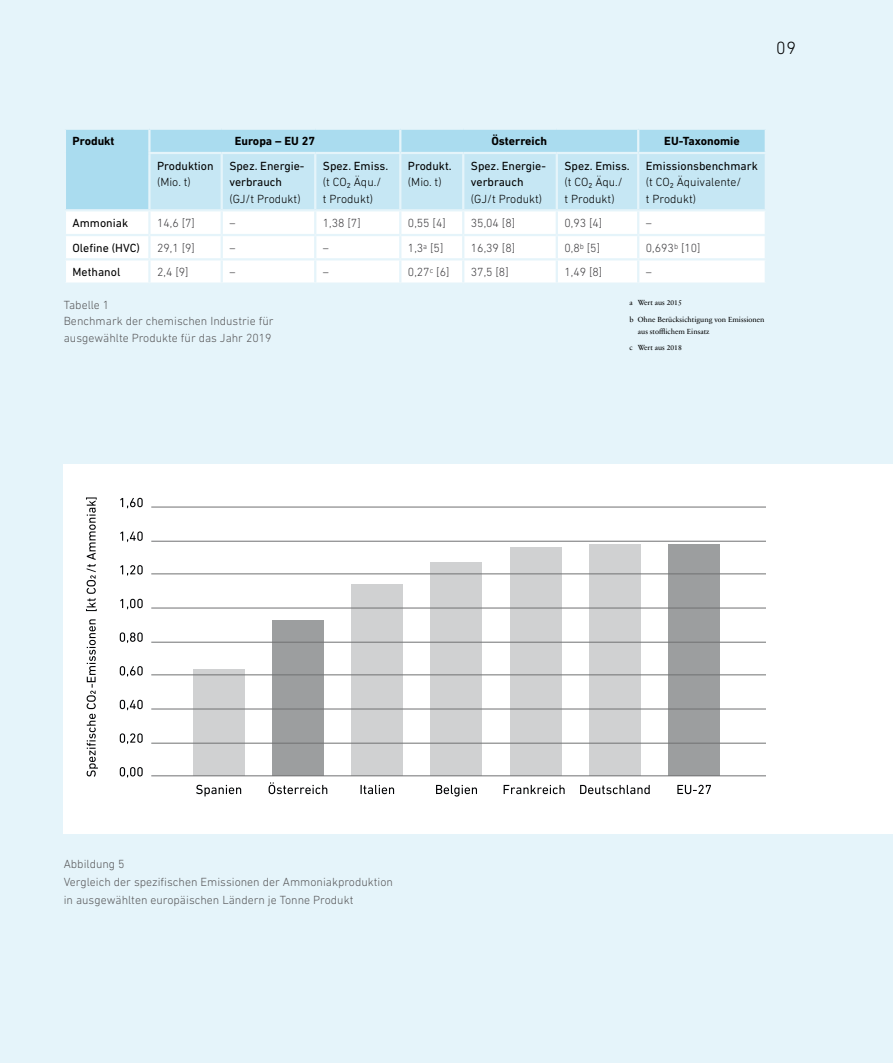
<style>
.page{position:relative;width:893px;height:1063px;background:#e5f4fa}
.page>*{position:absolute;margin:0;border:0;box-sizing:border-box;transform-origin:0 0}
.t1{font:300 18px "DIN Next LT Pro";color:#000}
.Abb-Beschreibung{font:300 12px/18px "DIN Next LT Pro";color:#58585a}
.Tabellenzellen{font:300 12px "DIN Next LT Pro";color:#3e3d40}
.Tabellenkopf_hell{font:300 12px/16.5px "DIN Next LT Pro";color:#000}
.Tabellenkopf_hell-2{font:12px/16.5px "DIN Next LT Pro";color:#000}
.Tabellenzellen-2{font:300 12px/16.5px "DIN Next LT Pro";color:#58585a}
.Tabellenkopf_dunkel{font:700 12px "DIN Next LT Pro";color:#000}
.Tabellenkopfspalte{font:12px "DIN Next LT Pro";color:#000}
.Footnotes{font:7.5px/12px "Sabon Next LT Pro";color:#000}
.s1{font-weight:300}
.s2{font-weight:400}
</style>
<div class="page">
<div style="left:66px;top:130px;width:699px;height:79px;background:#aadcef"></div>
<div style="left:151px;top:154px;width:614px;height:55px;background:#c6e7f4"></div>
<div style="left:66px;top:211px;width:699px;height:72px;background:#fff"></div>
<hr style="left:148px;top:130px;width:3px;height:22px;background:#e5f4fa">
<hr style="left:399px;top:130px;width:2px;height:22px;background:#e5f4fa">
<hr style="left:637px;top:130px;width:2px;height:22px;background:#e5f4fa">
<hr style="left:221px;top:154px;width:2px;height:55px;background:#e5f4fa">
<hr style="left:314px;top:154px;width:2px;height:55px;background:#e5f4fa">
<hr style="left:399px;top:154px;width:2px;height:55px;background:#e5f4fa">
<hr style="left:462px;top:154px;width:2px;height:55px;background:#e5f4fa">
<hr style="left:556px;top:154px;width:2px;height:55px;background:#e5f4fa">
<hr style="left:637px;top:154px;width:2px;height:55px;background:#e5f4fa">
<hr style="left:221px;top:211px;width:2px;height:23px;background:#e5f4fa">
<hr style="left:314px;top:211px;width:2px;height:23px;background:#e5f4fa">
<hr style="left:399px;top:211px;width:2px;height:23px;background:#e5f4fa">
<hr style="left:462px;top:211px;width:2px;height:23px;background:#e5f4fa">
<hr style="left:556px;top:211px;width:2px;height:23px;background:#e5f4fa">
<hr style="left:637px;top:211px;width:2px;height:23px;background:#e5f4fa">
<hr style="left:64px;top:234px;width:85px;height:2px;background:#e5f4fa">
<hr style="left:149px;top:234px;width:73px;height:2px;background:#e5f4fa">
<hr style="left:222px;top:234px;width:93px;height:2px;background:#e5f4fa">
<hr style="left:221px;top:236px;width:2px;height:22px;background:#e5f4fa">
<hr style="left:315px;top:234px;width:85px;height:2px;background:#e5f4fa">
<hr style="left:314px;top:236px;width:2px;height:22px;background:#e5f4fa">
<hr style="left:400px;top:234px;width:63px;height:2px;background:#e5f4fa">
<hr style="left:399px;top:236px;width:2px;height:22px;background:#e5f4fa">
<hr style="left:463px;top:234px;width:94px;height:2px;background:#e5f4fa">
<hr style="left:462px;top:236px;width:2px;height:22px;background:#e5f4fa">
<hr style="left:557px;top:234px;width:81px;height:2px;background:#e5f4fa">
<hr style="left:556px;top:236px;width:2px;height:22px;background:#e5f4fa">
<hr style="left:638px;top:234px;width:129px;height:2px;background:#e5f4fa">
<hr style="left:637px;top:236px;width:2px;height:22px;background:#e5f4fa">
<hr style="left:64px;top:258px;width:85px;height:2px;background:#e5f4fa">
<hr style="left:149px;top:258px;width:73px;height:2px;background:#e5f4fa">
<hr style="left:222px;top:258px;width:93px;height:2px;background:#e5f4fa">
<hr style="left:221px;top:260px;width:2px;height:23px;background:#e5f4fa">
<hr style="left:315px;top:258px;width:85px;height:2px;background:#e5f4fa">
<hr style="left:314px;top:260px;width:2px;height:23px;background:#e5f4fa">
<hr style="left:400px;top:258px;width:63px;height:2px;background:#e5f4fa">
<hr style="left:399px;top:260px;width:2px;height:23px;background:#e5f4fa">
<hr style="left:463px;top:258px;width:94px;height:2px;background:#e5f4fa">
<hr style="left:462px;top:260px;width:2px;height:23px;background:#e5f4fa">
<hr style="left:557px;top:258px;width:81px;height:2px;background:#e5f4fa">
<hr style="left:556px;top:260px;width:2px;height:23px;background:#e5f4fa">
<hr style="left:638px;top:258px;width:129px;height:2px;background:#e5f4fa">
<hr style="left:637px;top:260px;width:2px;height:23px;background:#e5f4fa">
<hr style="left:148px;top:152px;width:74px;height:2px;background:#e5f4fa">
<hr style="left:148px;top:154px;width:3px;height:55px;background:#e5f4fa">
<hr style="left:222px;top:152px;width:93px;height:2px;background:#e5f4fa">
<hr style="left:315px;top:152px;width:85px;height:2px;background:#e5f4fa">
<hr style="left:400px;top:152px;width:63px;height:2px;background:#e5f4fa">
<hr style="left:463px;top:152px;width:94px;height:2px;background:#e5f4fa">
<hr style="left:557px;top:152px;width:81px;height:2px;background:#e5f4fa">
<hr style="left:638px;top:152px;width:129px;height:2px;background:#e5f4fa">
<hr style="left:148px;top:211px;width:3px;height:23px;background:#e5f4fa">
<hr style="left:148px;top:236px;width:3px;height:22px;background:#e5f4fa">
<hr style="left:148px;top:260px;width:3px;height:23px;background:#e5f4fa">
<div style="left:64px;top:464px;width:829px;height:369px;background:#fff"></div>
<div style="left:193px;top:669px;width:52px;height:107px;background:#d0d1d2"></div>
<svg style="left:196px;top:785px;width:45px;height:11px"></svg>
<div style="left:272px;top:620px;width:52px;height:156px;background:#9c9e9f"></div>
<svg style="left:269px;top:782px;width:58px;height:12px"></svg>
<div style="left:351px;top:584px;width:52px;height:192px;background:#d0d1d2"></div>
<svg style="left:361px;top:785px;width:33px;height:9px"></svg>
<div style="left:430px;top:562px;width:52px;height:214px;background:#d0d1d2"></div>
<svg style="left:436px;top:785px;width:41px;height:12px"></svg>
<div style="left:510px;top:547px;width:52px;height:229px;background:#d0d1d2"></div>
<svg style="left:504px;top:785px;width:61px;height:9px"></svg>
<div style="left:589px;top:544px;width:52px;height:232px;background:#d0d1d2"></div>
<svg style="left:580px;top:785px;width:70px;height:9px"></svg>
<div style="left:668px;top:544px;width:52px;height:232px;background:#9c9e9f"></div>
<svg style="left:677px;top:785px;width:34px;height:9px"></svg>
<svg style="left:120px;top:767px;width:23px;height:11px"></svg>
<svg style="left:120px;top:733px;width:23px;height:11px"></svg>
<svg style="left:120px;top:700px;width:23px;height:10px"></svg>
<svg style="left:120px;top:666px;width:23px;height:11px"></svg>
<svg style="left:120px;top:632px;width:23px;height:11px"></svg>
<svg style="left:120px;top:599px;width:23px;height:10px"></svg>
<svg style="left:120px;top:565px;width:23px;height:11px"></svg>
<svg style="left:120px;top:531px;width:23px;height:11px"></svg>
<svg style="left:120px;top:498px;width:23px;height:10px"></svg>
<svg style="left:87px;top:619px;width:11px;height:158px"></svg>
<svg style="left:86px;top:497px;width:11px;height:114px"></svg>
<hr style="left:151px;top:775px;width:614px;height:1px;background:#707172">
<hr style="left:151px;top:743px;width:614px;height:1px;background:#707172">
<hr style="left:151px;top:709px;width:614px;height:1px;background:#707172">
<hr style="left:151px;top:675px;width:614px;height:1px;background:#707172">
<hr style="left:151px;top:642px;width:614px;height:1px;background:#707172">
<hr style="left:151px;top:608px;width:614px;height:1px;background:#707172">
<hr style="left:151px;top:574px;width:614px;height:1px;background:#707172">
<hr style="left:151px;top:541px;width:614px;height:1px;background:#707172">
<hr style="left:151px;top:507px;width:614px;height:1px;background:#707172">
<h1 class="t1" style="left:776px;top:37px;width:22px">09</h1>
<p class="Tabellenkopf_dunkel" style="left:73px;top:134px;width:44px">Produkt</p>
<p class="Tabellenkopf_dunkel" style="left:235px;top:134px;width:82px">Europa – EU 27</p>
<p class="Tabellenkopf_dunkel" style="left:491px;top:134px;width:57px">Österreich</p>
<p class="Tabellenkopf_dunkel" style="left:664px;top:134px;width:77px">EU-Taxonomie</p>
<p class="Tabellenkopf_hell-2" style="left:157px;top:157px;width:58px">Produktion <span class="s1">(Mio. t)</span></p>
<p class="Tabellenkopf_hell-2" style="left:229px;top:157px;width:77px">Spez. Energie&shy;verbrauch <span class="s1">(GJ/t Produkt)</span></p>
<p class="Tabellenkopf_hell" style="left:323px;top:157px;width:67px"><span class="s2">Spez. Emiss. </span>(t CO₂ Äqu./<br>t Produkt)</p>
<p class="Tabellenkopf_hell-2" style="left:408px;top:157px;width:45px">Produkt. <span class="s1">(Mio. t)</span></p>
<p class="Tabellenkopf_hell-2" style="left:471px;top:157px;width:77px">Spez. Energie&shy;verbrauch <span class="s1">(GJ/t Produkt)</span></p>
<p class="Tabellenkopf_hell" style="left:564px;top:157px;width:67px"><span class="s2">Spez. Emiss. </span>(t CO₂ Äqu./<br>t Produkt)</p>
<p class="Tabellenkopf_hell" style="left:646px;top:157px;width:113px"><span class="s2">Emissionsbenchmark </span>(t CO₂ Äquivalente/<br>t Produkt)</p>
<p class="Tabellenkopfspalte" style="left:73px;top:216px;width:57px">Ammoniak</p>
<p class="Tabellenzellen" style="left:157px;top:216px;width:39px">14,6 [7]</p>
<p class="Tabellenzellen" style="left:229px;top:216px;width:8px">–</p>
<p class="Tabellenzellen" style="left:323px;top:216px;width:39px">1,38 [7]</p>
<p class="Tabellenzellen" style="left:408px;top:216px;width:39px">0,55 [4]</p>
<p class="Tabellenzellen" style="left:471px;top:216px;width:46px">35,04 [8]</p>
<p class="Tabellenzellen" style="left:564px;top:216px;width:39px">0,93 [4]</p>
<p class="Tabellenzellen" style="left:646px;top:216px;width:8px">–</p>
<p class="Tabellenkopfspalte" style="left:73px;top:241px;width:69px">Olefine (HVC)</p>
<p class="Tabellenzellen" style="left:157px;top:241px;width:39px">29,1 [9]</p>
<p class="Tabellenzellen" style="left:229px;top:241px;width:8px">–</p>
<p class="Tabellenzellen" style="left:323px;top:241px;width:8px">–</p>
<p class="Tabellenzellen" style="left:408px;top:241px;width:37px">1,3<sup>a</sup> [5]</p>
<p class="Tabellenzellen" style="left:471px;top:241px;width:46px">16,39 [8]</p>
<p class="Tabellenzellen" style="left:564px;top:241px;width:37px">0,8<sup>b</sup> [5]</p>
<p class="Tabellenzellen" style="left:646px;top:241px;width:56px">0,693<sup>b</sup> [10]</p>
<p class="Tabellenkopfspalte" style="left:73px;top:265px;width:49px">Methanol</p>
<p class="Tabellenzellen" style="left:157px;top:265px;width:33px">2,4 [9]</p>
<p class="Tabellenzellen" style="left:229px;top:265px;width:8px">–</p>
<p class="Tabellenzellen" style="left:323px;top:265px;width:8px">–</p>
<p class="Tabellenzellen" style="left:408px;top:265px;width:43px">0,27<sup>c</sup> [6]</p>
<p class="Tabellenzellen" style="left:471px;top:265px;width:39px">37,5 [8]</p>
<p class="Tabellenzellen" style="left:564px;top:265px;width:39px">1,49 [8]</p>
<p class="Tabellenzellen" style="left:646px;top:265px;width:8px">–</p>
<p class="Footnotes" style="left:629px;top:297px;width:54px">a Wert aus 2015</p>
<p class="Footnotes" style="left:638px;top:313px;width:128px;text-indent:-9px">b Ohne Berücksichtigung von Emissionen aus stofflichem Einsatz</p>
<p class="Footnotes" style="left:629px;top:341px;width:54px">c Wert aus 2018</p>
<p class="Tabellenzellen-2" style="left:64px;top:296px;width:211px">Tabelle 1<br>Benchmark der chemischen Industrie für ausgewählte Produkte für das Jahr 2019</p>
<p class="Abb-Beschreibung" style="left:64px;top:855px;width:331px">Abbildung 5<br>Vergleich der spezifischen Emissionen der Ammoniakproduktion in ausgewählten europäischen Ländern je Tonne Produkt</p>
</div>
